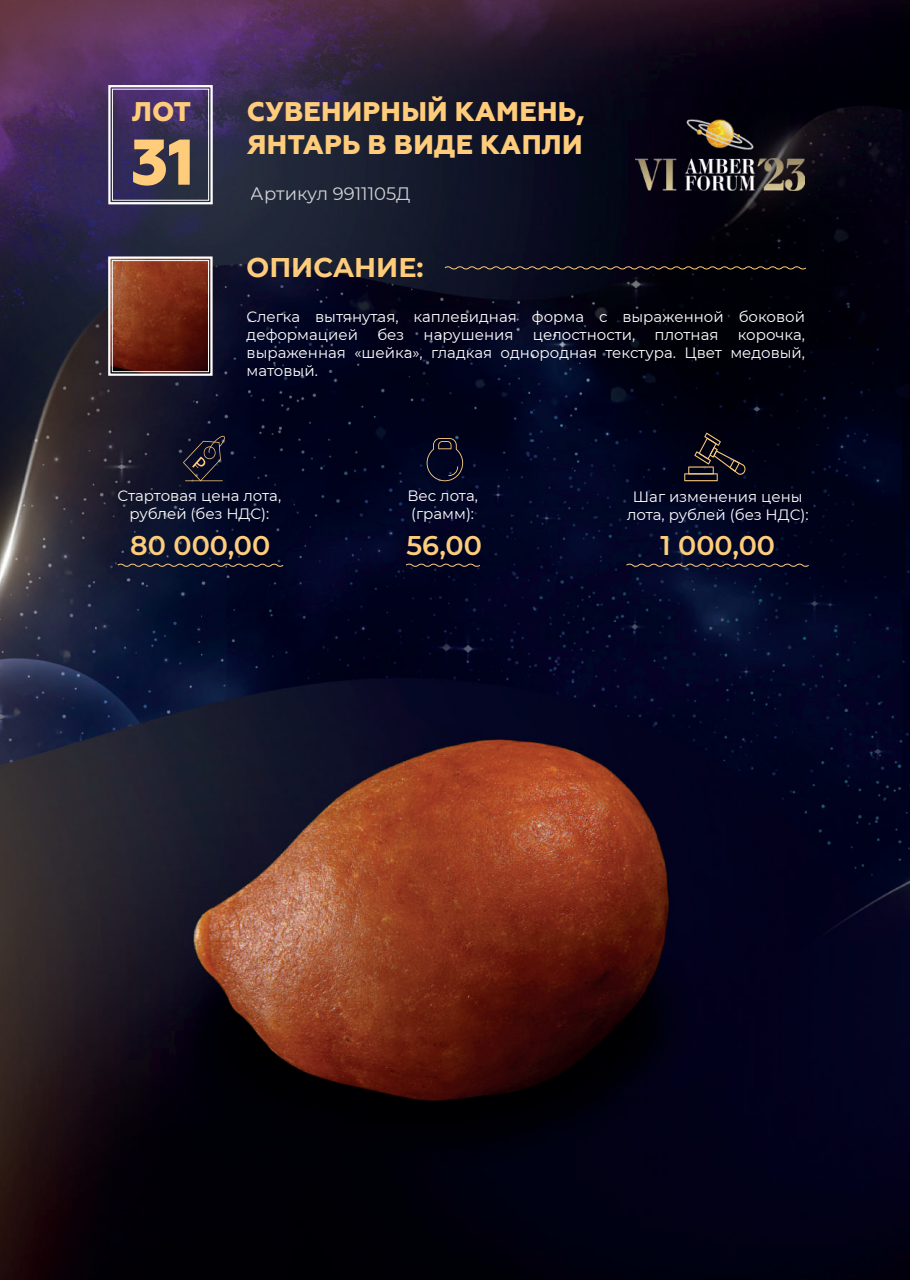
<style>
.page{position:relative;width:910px;height:1280px;background:#fff}
.page>*{position:absolute;margin:0;border:0;box-sizing:border-box;transform-origin:0 0}
.t1{font:800 64.5px "Geometria";color:#fecc7b}
.t2{font:800 27px/32.4px "Geometria";letter-spacing:.01em;color:#fecc7b}
.t3{font:600 27px "Montserrat";color:#fecc7b}
.t4{font:700 27px "Montserrat";color:#fecc7b}
.t5{font:18px "Montserrat";color:#fff}
.t6{font:15px/18px "Montserrat";color:#fff}
</style>
<div class="page">
<img style="left:0;top:0;width:910px;height:1280px">
<svg style="left:684px;top:433px;width:62px;height:48px"></svg>
<svg style="left:183px;top:436px;width:42px;height:45px"></svg>
<svg style="left:427px;top:438px;width:36px;height:43px"></svg>
<svg style="left:117px;top:563px;width:167px;height:5px"></svg>
<svg style="left:405px;top:563px;width:76px;height:5px"></svg>
<svg style="left:625px;top:563px;width:185px;height:5px"></svg>
<img style="left:636px;top:113px;width:169px;height:84px">
<svg style="left:444px;top:265px;width:363px;height:5px"></svg>
<svg style="left:107px;top:84px;width:107px;height:121px"></svg>
<div style="left:112px;top:89px;width:97px;height:112px;border:1px solid #fff"></div>
<svg style="left:107px;top:255px;width:107px;height:122px"></svg>
<div style="left:112px;top:260px;width:97px;height:112px;border:1px solid #fff"></div>
<h2 class="t2" style="left:132px;top:96px;width:61px">ЛОТ</h2>
<h1 class="t1" style="left:131px;top:124px;width:65px">31</h1>
<h2 class="t2" style="left:247px;top:96px;width:340px">СУВЕНИРНЫЙ КАМЕНЬ,<br>ЯНТАРЬ В ВИДЕ КАПЛИ</h2>
<p class="t5" style="left:251px;top:181px;width:161px">Артикул 9911105Д</p>
<h2 class="t4" style="left:247px;top:248px;width:178px">ОПИСАНИЕ:</h2>
<p class="t6" style="left:247px;top:307px;width:560px">Слегка вытянутая, каплевидная форма с выраженной боковой деформацией</p>
<p class="t6" style="left:377px;top:325px;width:28px">без</p>
<p class="t6" style="left:424px;top:325px;width:92px">нарушения</p>
<p class="t6" style="left:533px;top:325px;width:104px">целостности,</p>
<p class="t6" style="left:655px;top:325px;width:65px">плотная</p>
<p class="t6" style="left:247px;top:325px;width:560px;text-align:justify;text-indent:491px">корочка, выраженная «шейка», гладкая однородная текстура. Цвет медовый, матовый.</p>
<p class="t6" style="left:118px;top:487px;width:165px;text-align:center">Стартовая цена лота, рублей (без НДС):</p>
<p class="t6" style="left:627px;top:487px;width:183px;text-align:center">Шаг изменения цены лота, рублей (без НДС):</p>
<p class="t6" style="left:407px;top:487px;width:72px">Вес лота, (грамм):</p>
<h2 class="t3" style="left:130px;top:526px;width:142px">80 000,00</h2>
<h2 class="t3" style="left:406px;top:526px;width:77px">56,00</h2>
<h2 class="t3" style="left:660px;top:526px;width:116px">1 000,00</h2>
</div>
